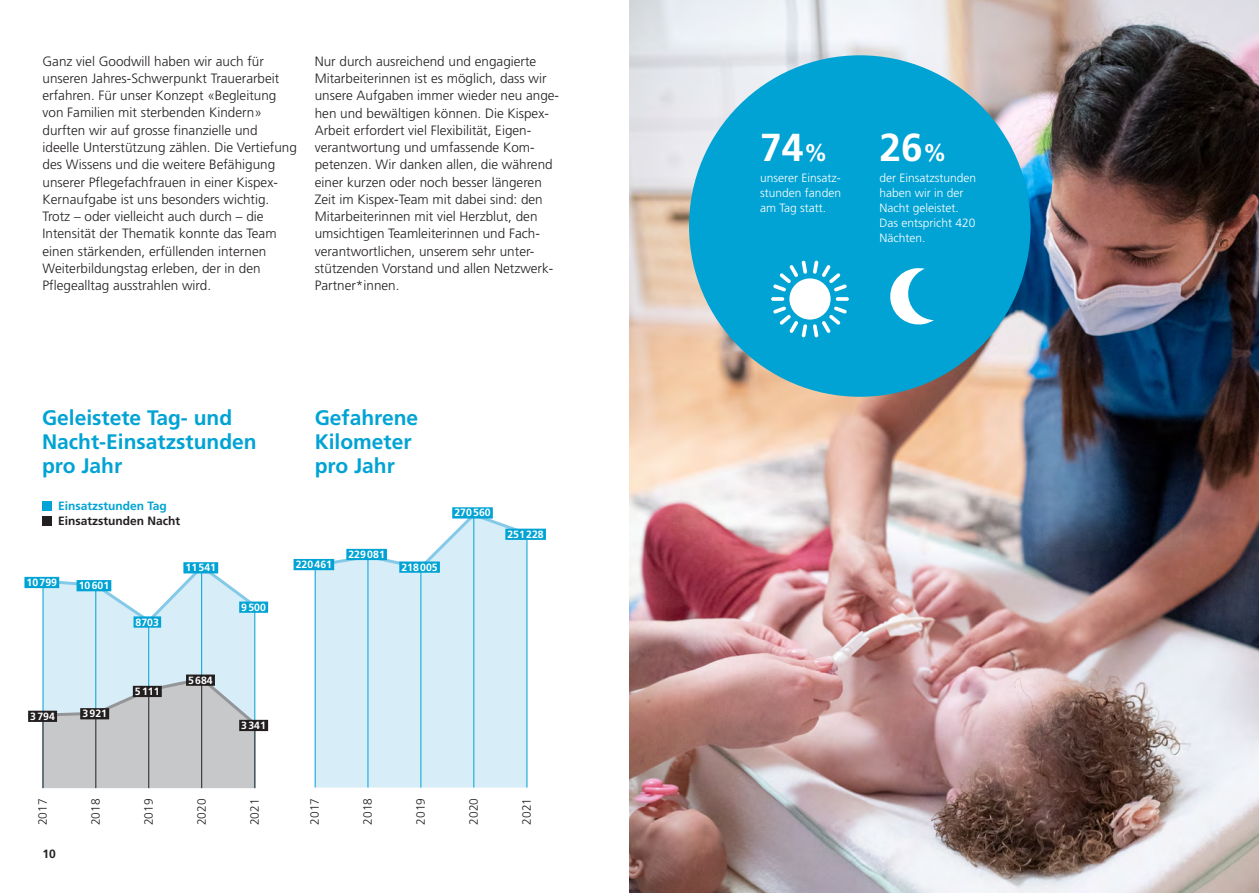
<style>
.page{position:relative;width:1259px;height:893px;background:#fff}
.page>*{position:absolute;margin:0;border:0;box-sizing:border-box;transform-origin:0 0}
.t1{font:700 39px "Frutiger";color:#fff}
.t2{font:700 21px/24px "Frutiger CE";color:#00a3d4}
.t3{font:300 13.5px/17.2px "Frutiger";color:#231f20}
.t4{font:300 12px/15px "Frutiger";color:#fff;text-align:justify}
.t5{font:300 12px "Frutiger";color:#231f20}
.t6{font:700 12px "Frutiger CE";color:#231f20}
.t7{font:700 12px "Frutiger CE";color:#00a3d4}
.t8{font:700 10.5px "Frutiger CE";color:#fff}
.s1{font-size:24px}
</style>
<div class="page">
<img style="left:629px;top:0;width:630px;height:893px">
<div style="left:689px;top:55px;width:341px;height:342px;background:#00a3d4;border-radius:50%"></div>
<div style="left:789px;top:278px;width:41px;height:42px;background:#fff;border-radius:50%"></div>
<svg style="left:813px;top:261px;width:34px;height:30px"></svg>
<svg style="left:836px;top:297px;width:13px;height:4px"></svg>
<svg style="left:771px;top:297px;width:13px;height:4px"></svg>
<svg style="left:773px;top:261px;width:34px;height:30px"></svg>
<svg style="left:813px;top:306px;width:34px;height:31px"></svg>
<svg style="left:773px;top:306px;width:34px;height:31px"></svg>
<svg style="left:890px;top:268px;width:44px;height:57px"></svg>
<div style="left:316px;top:571px;width:210px;height:216px;background:#d7edf7"></div>
<hr style="left:367px;top:556px;width:1px;height:231px;background:#00a3d4">
<hr style="left:315px;top:565px;width:1px;height:222px;background:#00a3d4">
<hr style="left:473px;top:515px;width:1px;height:272px;background:#00a3d4">
<hr style="left:526px;top:534px;width:1px;height:253px;background:#00a3d4">
<hr style="left:420px;top:568px;width:1px;height:219px;background:#00a3d4">
<svg style="left:312px;top:518px;width:219px;height:53px"></svg>
<div style="left:293px;top:559px;width:41px;height:11px;background:#00a3d4"></div>
<div style="left:346px;top:549px;width:41px;height:11px;background:#00a3d4"></div>
<div style="left:399px;top:561px;width:41px;height:12px;background:#00a3d4"></div>
<div style="left:452px;top:507px;width:41px;height:11px;background:#00a3d4"></div>
<div style="left:505px;top:529px;width:41px;height:11px;background:#00a3d4"></div>
<div style="left:42px;top:501px;width:9px;height:9px;background:#00a3d4"></div>
<div style="left:42px;top:516px;width:9px;height:9px;background:#231f20"></div>
<div style="left:44px;top:625px;width:210px;height:51px;background:#d7edf7"></div>
<svg style="left:40px;top:563px;width:216px;height:62px"></svg>
<hr style="left:95px;top:585px;width:1px;height:203px;background:#00a3d4">
<hr style="left:43px;top:581px;width:1px;height:207px;background:#00a3d4">
<hr style="left:148px;top:621px;width:1px;height:167px;background:#00a3d4">
<hr style="left:201px;top:567px;width:1px;height:221px;background:#00a3d4">
<hr style="left:254px;top:606px;width:1px;height:182px;background:#00a3d4">
<svg style="left:40px;top:676px;width:220px;height:112px;background:#c9cfd2"></svg>
<hr style="left:95px;top:713px;width:1px;height:75px;background:#231f20">
<hr style="left:43px;top:715px;width:1px;height:73px;background:#231f20">
<hr style="left:148px;top:690px;width:1px;height:98px;background:#231f20">
<hr style="left:201px;top:679px;width:1px;height:109px;background:#231f20">
<hr style="left:254px;top:724px;width:1px;height:64px;background:#231f20">
<div style="left:24px;top:577px;width:35px;height:11px;background:#00a3d4"></div>
<div style="left:77px;top:580px;width:34px;height:11px;background:#00a3d4"></div>
<div style="left:133px;top:616px;width:28px;height:12px;background:#00a3d4"></div>
<div style="left:183px;top:562px;width:35px;height:11px;background:#00a3d4"></div>
<div style="left:239px;top:601px;width:29px;height:12px;background:#00a3d4"></div>
<div style="left:28px;top:711px;width:29px;height:11px;background:#231f20"></div>
<div style="left:80px;top:708px;width:29px;height:11px;background:#231f20"></div>
<div style="left:133px;top:686px;width:29px;height:11px;background:#231f20"></div>
<div style="left:186px;top:674px;width:29px;height:12px;background:#231f20"></div>
<div style="left:239px;top:720px;width:29px;height:11px;background:#231f20"></div>
<p class="t3" style="left:43px;top:53px;width:256px">Ganz viel Goodwill haben wir auch für unseren Jahres-Schwerpunkt Trauerarbeit erfahren. Für unser Konzept «Begleitung von Familien mit sterbenden Kindern» durften wir auf grosse finanzielle und ideelle Unterstützung zählen. Die Vertiefung des Wissens und die weitere Befähigung unserer Pflegefachfrauen in einer Kispex-Kernaufgabe ist uns besonders wichtig.<br>Trotz – oder vielleicht auch durch – die Intensität der Thematik konnte das Team einen stärkenden, erfüllenden internen Weiterbildungstag erleben, der in den Pflegealltag ausstrahlen wird.</p>
<p class="t3" style="left:315px;top:53px;width:246px">Nur durch ausreichend und engagierte Mitarbeiterinnen ist es möglich, dass wir unsere Aufgaben immer wieder neu ange&shy;hen und bewältigen können. Die Kispex-Arbeit erfordert viel Flexibilität, Eigen&shy;verantwortung und umfassende Kom&shy;petenzen. Wir danken allen, die während einer kurzen oder noch besser längeren Zeit im Kispex-Team mit dabei sind: den Mitarbeiterinnen mit viel Herzblut, den umsichtigen Teamleiterinnen und Fach&shy;verantwortlichen, unserem sehr unter&shy;stützenden Vorstand und allen Netzwerk-Partner*innen.</p>
<h2 class="t2" style="left:42px;top:406px;width:216px">Geleistete Tag- und<br>Nacht-Einsatzstunden pro Jahr</h2>
<p class="t7" style="left:58px;top:499px;width:110px">Einsatzstunden Tag</p>
<p class="t6" style="left:58px;top:514px;width:124px">Einsatzstunden Nacht</p>
<p class="t8" style="left:27px;top:576px;width:32px">10799</p>
<p class="t8" style="left:79px;top:579px;width:32px">10601</p>
<p class="t8" style="left:30px;top:710px;width:26px">3794</p>
<p class="t8" style="left:82px;top:707px;width:26px">3921</p>
<p class="t8" style="left:136px;top:616px;width:25px">8703</p>
<p class="t8" style="left:135px;top:685px;width:26px">5111</p>
<p class="t8" style="left:185px;top:561px;width:32px">11541</p>
<p class="t8" style="left:188px;top:674px;width:26px">5684</p>
<p class="t8" style="left:241px;top:601px;width:26px">9500</p>
<p class="t8" style="left:241px;top:719px;width:26px">3341</p>
<p class="t5" style="left:36px;top:825px;width:28px;rotate:-90deg">2017</p>
<p class="t5" style="left:89px;top:825px;width:28px;rotate:-90deg">2018</p>
<p class="t5" style="left:142px;top:825px;width:28px;rotate:-90deg">2019</p>
<p class="t5" style="left:195px;top:825px;width:28px;rotate:-90deg">2020</p>
<p class="t5" style="left:248px;top:825px;width:28px;rotate:-90deg">2021</p>
<p class="t6" style="left:43px;top:847px;width:15px">10</p>
<h2 class="t2" style="left:315px;top:406px;width:105px">Gefahrene<br>Kilometer pro Jahr</h2>
<p class="t8" style="left:296px;top:558px;width:38px">220461</p>
<p class="t8" style="left:348px;top:548px;width:38px">229081</p>
<p class="t8" style="left:401px;top:561px;width:38px">218005</p>
<p class="t8" style="left:454px;top:506px;width:38px">270560</p>
<p class="t8" style="left:507px;top:528px;width:38px">251228</p>
<p class="t5" style="left:308px;top:825px;width:28px;rotate:-90deg">2017</p>
<p class="t5" style="left:361px;top:825px;width:28px;rotate:-90deg">2018</p>
<p class="t5" style="left:414px;top:825px;width:28px;rotate:-90deg">2019</p>
<p class="t5" style="left:467px;top:825px;width:28px;rotate:-90deg">2020</p>
<p class="t5" style="left:520px;top:825px;width:28px;rotate:-90deg">2021</p>
<h1 class="t1" style="left:760px;top:125px;width:69px">74<span class="s1">%</span></h1>
<p class="t4" style="left:760px;top:171px;width:82px">unserer Einsatz&shy;stunden fanden am Tag statt.</p>
<h1 class="t1" style="left:879px;top:125px;width:69px">26<span class="s1">%</span></h1>
<p class="t4" style="left:879px;top:171px;width:98px;text-align:left">der Einsatzstunden haben wir in der<br>Nacht geleistet.<br>Das entspricht 420<br>Nächten.</p>
</div>
